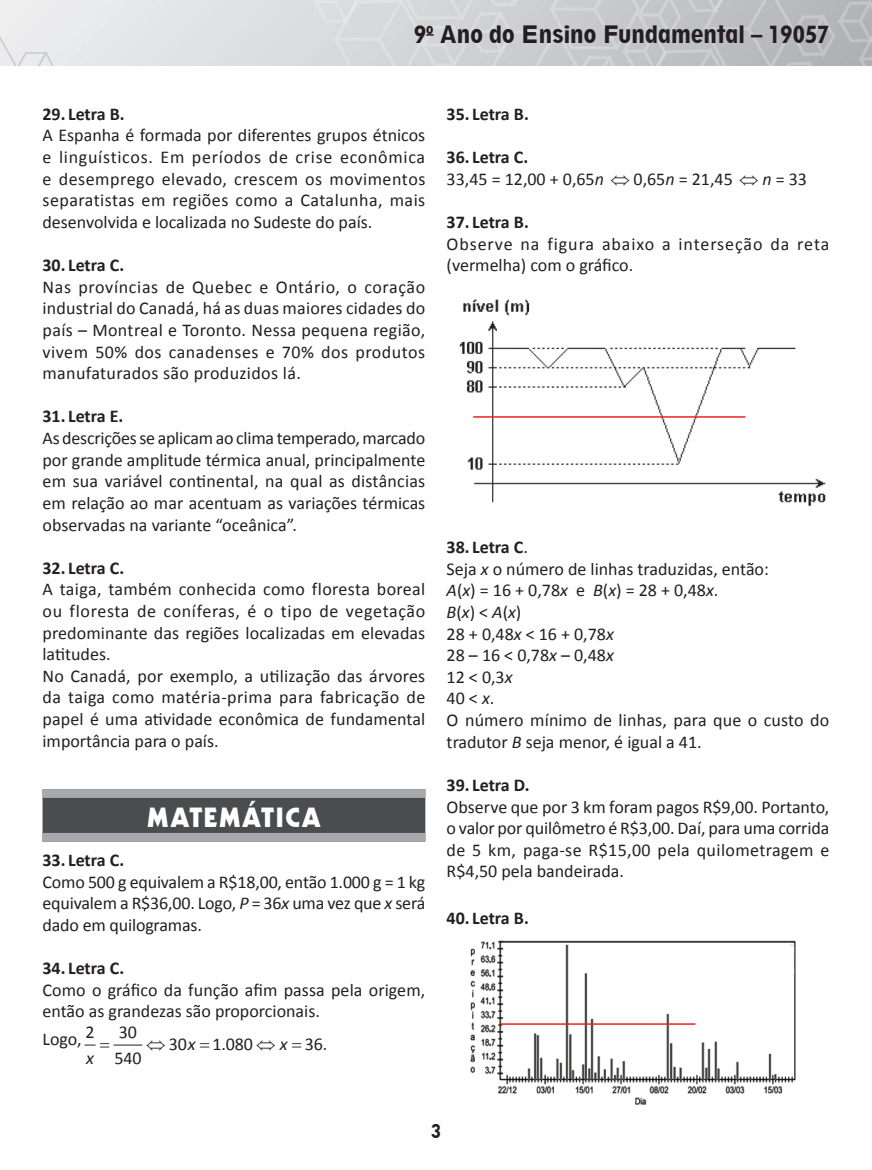
<style>
.page{position:relative;width:872px;height:1170px;background:#fff}
.page>*{position:absolute;margin:0;border:0;box-sizing:border-box;transform-origin:0 0}
.t1{font:27px "Geometric 231 BT Heavy C";letter-spacing:.045em;color:#fff}
.t2{font:800 condensed 22.5px "Geometric 212 BT";color:#231f20}
.t3{font:18px/21.6px "Calibri";letter-spacing:.005em;color:#231f20;text-align:justify}
.t4{font:700 18px "Calibri";color:#231f20}
.t5{font:18px/21.6px "Calibri";letter-spacing:.04em;color:#231f20}
.t6{font:800 condensed 18px "Geometric 212 BT";color:#231f20}
.t7{font:italic 18px "Calibri";color:#231f20}
.s1{font-style:italic}
.s2{font-weight:700}
</style>
<div class="page">
<img style="left:0;top:0;width:872px;height:66px">
<svg style="left:426px;top:34px;width:7px;height:2px"></svg>
<div style="left:43px;top:789px;width:382px;height:52px;background:#4b4c4d"></div>
<div style="left:43px;top:789px;width:382px;height:8px;background:#a8a9ad"></div>
<div style="left:43px;top:832px;width:382px;height:9px;background:#a8a9ad"></div>
<img style="left:459px;top:299px;width:367px;height:207px">
<img style="left:470px;top:940px;width:326px;height:164px">
<hr style="left:473px;top:416px;width:272px;height:1px;background:#ee2123">
<hr style="left:500px;top:1023px;width:195px;height:1px;background:#ee2123">
<svg style="left:85px;top:1044px;width:57px;height:2px"></svg>
<p class="t2" style="left:414px;top:20px;width:417px">9<sup>o</sup> Ano do Ensino Fundamental – 19057</p>
<p class="t4" style="left:43px;top:102px;width:84px">29. Letra B.</p>
<p class="t3" style="left:43px;top:125px;width:384px">A Espanha é formada por diferentes grupos étnicos e linguísticos. Em períodos de crise econômica e desemprego elevado, crescem os movimentos separatistas em regiões como a Catalunha, mais desenvolvida e localizada no Sudeste do país.</p>
<p class="t4" style="left:43px;top:254px;width:83px">30. Letra C.</p>
<p class="t3" style="left:43px;top:276px;width:384px">Nas províncias de Quebec e Ontário, o coração industrial do Canadá, há as duas maiores cidades do país – Montreal e Toronto. Nessa pequena região, vivem 50% dos canadenses e 70% dos produtos manufaturados são produzidos lá.</p>
<p class="t4" style="left:43px;top:405px;width:82px">31. Letra E.</p>
<p class="t3" style="left:43px;top:427px;width:384px">As descrições se aplicam ao clima temperado, marcado por grande amplitude térmica anual, principalmente em sua variável continental, na qual as distâncias em relação ao mar acentuam as variações térmicas observadas na variante “oceânica”.</p>
<p class="t4" style="left:43px;top:556px;width:83px">32. Letra C.</p>
<p class="t3" style="left:43px;top:578px;width:384px;text-align:left">A taiga, também conhecida como floresta boreal ou floresta de coníferas, é o tipo de vegetação predominante das regiões localizadas em elevadas latitudes.<br>No Canadá, por exemplo, a utilização das árvores da taiga como matéria-prima para fabricação de papel é uma atividade econômica de fundamental importância para o país.</p>
<h1 class="t1" style="left:147px;top:800px;width:175px">MATEMÁTICA</h1>
<p class="t4" style="left:43px;top:848px;width:83px">33. Letra C.</p>
<p class="t3" style="left:43px;top:871px;width:384px">Como 500 g equivalem a R$18,00, então 1.000 g = 1 kg equivalem a R$36,00. Logo, <span class="s1">P</span> = 36<span class="s1">x</span> uma vez que <span class="s1">x</span> será dado em quilogramas.</p>
<p class="t4" style="left:43px;top:956px;width:83px">34. Letra C.</p>
<p class="t3" style="left:43px;top:979px;width:384px">Como o gráfico da função afim passa pela origem, então as grandezas são proporcionais.</p>
<p class="t3" style="left:43px;top:1028px;width:54px">Logo, 2</p>
<p class="t3" style="left:114px;top:1019px;width:29px;line-height:25.3px">30<br>540</p>
<p class="t3" style="left:146px;top:1032px;width:51px">⇔ 30<span class="s1">x</span></p>
<p class="t3" style="left:212px;top:1032px;width:77px">1 080 ⇔ <span class="s1">x</span></p>
<p class="t3" style="left:305px;top:1032px;width:24px">36.</p>
<p class="t3" style="left:221px;top:1032px;width:6px">.</p>
<p class="t7" style="left:86px;top:1045px;width:9px">x</p>
<p class="t4" style="left:446px;top:102px;width:84px">35. Letra B.</p>
<p class="t3" style="left:446px;top:146px;width:362px"><span class="s2">36. Letra C.<br></span>33,45 = 12,00 + 0,65<span class="s1">n</span> ⇔ 0,65<span class="s1">n</span> = 21,45 ⇔ <span class="s1">n</span> = 33</p>
<p class="t4" style="left:446px;top:210px;width:84px">37. Letra B.</p>
<p class="t5" style="left:446px;top:233px;width:384px">Observe na figura abaixo a interseção da reta (vermelha) com o gráfico.</p>
<p class="t3" style="left:446px;top:536px;width:384px;text-align:left"><span class="s2">38. Letra C</span>.<br>Seja <span class="s1">x</span> o número de linhas traduzidas, então:<br><span class="s1">A</span>(<span class="s1">x</span>) = 16 + 0,78<span class="s1">x</span> e <span class="s1">B</span>(<span class="s1">x</span>) = 28 + 0,48<span class="s1">x</span>.<br><span class="s1">B</span>(<span class="s1">x</span>) &lt; <span class="s1">A</span>(<span class="s1">x</span>)<br>28 + 0,48<span class="s1">x</span> &lt; 16 + 0,78<span class="s1">x<br></span>28 – 16 &lt; 0,78<span class="s1">x</span> – 0,48<span class="s1">x<br></span>12 &lt; 0,3<span class="s1">x<br></span>40 &lt; <span class="s1">x</span>.<br>O número mínimo de linhas, para que o custo do tradutor <span class="s1">B</span> seja menor, é igual a 41.</p>
<p class="t4" style="left:446px;top:773px;width:85px">39. Letra D.</p>
<p class="t3" style="left:446px;top:795px;width:384px">Observe que por 3 km foram pagos R$9,00. Portanto, o valor por quilômetro é R$3,00. Daí, para uma corrida de 5 km, paga-se R$15,00 pela quilometragem e R$4,50 pela bandeirada.</p>
<p class="t4" style="left:446px;top:906px;width:84px">40. Letra B.</p>
<p class="t6" style="left:431px;top:1120px;width:11px">3</p>
</div>
